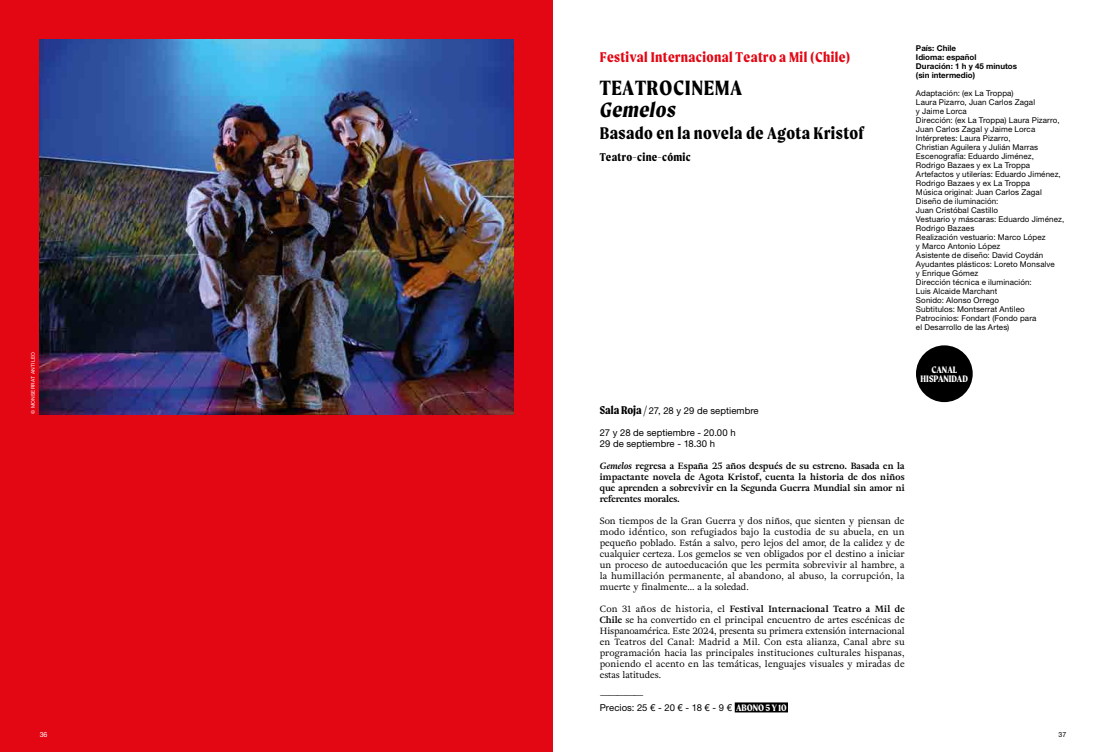
<style>
.page{position:relative;width:1106px;height:752px;background:#fff}
.page>*{position:absolute;margin:0;border:0;box-sizing:border-box;transform-origin:0 0}
.t1{font:700 22px "Moret";letter-spacing:.025em;color:#000}
.t2{font:italic 700 22px "Moret";letter-spacing:.025em;color:#000}
.t3{font:700 18px "Moret";letter-spacing:.025em;color:#000}
.t4{font:700 15px "Moret";letter-spacing:.025em;color:#e30613}
.t5{font:700 12px "Moret";letter-spacing:.025em;color:#000}
.t6{font:700 10px/9px "Moret";color:#fff;text-align:center}
.t7{font:9.5px/11px "Helvetica Neue LT Pro";letter-spacing:.005em;color:#000}
.t8{font:9px/11px "Adriane Text";letter-spacing:.01em;color:#000;text-align:justify}
.t9{font:700 9px/11px "Adriane Text";color:#000;text-align:justify}
.t10{font:8px/9px "Helvetica Neue LT Pro";letter-spacing:.015em;color:#000}
.t11{font:700 8px/9px "Helvetica Neue LT Pro";color:#000}
.t12{font:7px "Helvetica Neue LT Pro";color:#fff}
.t13{font:7px "Helvetica Neue LT Pro";color:#000}
.t14{font:5px "Helvetica Neue LT Pro";letter-spacing:.045em;color:#fff}
.s1{font-family:"Moret";font-weight:700;font-size:12px}
.s2{font-style:italic}
.s3{font-weight:700}
.s4{font-family:"Moret";font-weight:700;font-size:9.9px;color:#fff}
</style>
<div class="page">
<div style="left:0;top:0;width:553px;height:751px;background:#e30613"></div>
<div style="left:916px;top:345px;width:56px;height:57px;background:#000;border-radius:50%"></div>
<div style="left:734px;top:702px;width:54px;height:10px;background:#000"></div>
<img style="left:40px;top:40px;width:473px;height:374px">
<p class="t14" style="left:30px;top:414px;width:63px;rotate:-90deg">© MONSERRAT ANTILEO</p>
<h3 class="t4" style="left:600px;top:48px;width:252px">Festival Internacional Teatro a Mil (Chile)</h3>
<h1 class="t1" style="left:600px;top:75px;width:144px">TEATROCINEMA</h1>
<h1 class="t2" style="left:600px;top:97px;width:77px">Gemelos</h1>
<h2 class="t3" style="left:600px;top:122px;width:265px">Basado en la novela de Agota Kristof</h2>
<h3 class="t5" style="left:600px;top:150px;width:92px">Teatro-cine-cómic</h3>
<p class="t7" style="left:600px;top:405px;width:160px"><span class="s1">Sala Roja /</span> 27, 28 y 29 de septiembre</p>
<p class="t7" style="left:600px;top:427px;width:137px">27 y 28 de septiembre - 20.00 h<br>29 de septiembre - 18.30 h</p>
<p class="t9" style="left:600px;top:460px;width:306px"><span class="s2">Gemelos</span> regresa a España 25 años después de su estreno. Basada en la impactante novela de Agota Kristof, cuenta la historia de dos niños que aprenden a sobrevivir en la Segunda Guerra Mundial sin amor ni referentes morales.</p>
<p class="t8" style="left:600px;top:515px;width:306px">Son tiempos de la Gran Guerra y dos niños, que sienten y piensan de modo idéntico, son refugiados bajo la custodia de su abuela, en un pequeño poblado. Están a salvo, pero lejos del amor, de la calidez y de cualquier certeza. Los gemelos se ven obligados por el destino a iniciar un proceso de autoeducación que les permita sobrevivir al hambre, a la humillación permanente, al abandono, al abuso, la corrupción, la muerte y finalmente… a la soledad.</p>
<p class="t8" style="left:600px;top:603px;width:306px">Con 31 años de historia, el <span class="s3">Festival Internacional Teatro a Mil de Chile</span> se ha convertido en el principal encuentro de artes escénicas de Hispanoamérica. Este 2024, presenta su primera extensión internacional en Teatros del Canal: Madrid a Mil. Con esta alianza, Canal abre su programación hacia las principales instituciones culturales hispanas, poniendo el acento en las temáticas, lenguajes visuales y miradas de estas latitudes.</p>
<p class="t8" style="left:600px;top:689px;width:46px">—————</p>
<p class="t7" style="left:600px;top:702px;width:188px">Precios: 25 € - 20 € - 18 € - 9 € <span class="s4">ABONO 5 Y 10</span></p>
<p class="t11" style="left:916px;top:43px;width:103px">País: Chile<br>Idioma: español<br>Duración: 1 h y 45 minutos (sin intermedio)</p>
<p class="t10" style="left:916px;top:88px;width:150px">Adaptación: (ex La Troppa)<br>Laura Pizarro, Juan Carlos Zagal<br>y Jaime Lorca<br>Dirección: (ex La Troppa) Laura Pizarro,<br>Juan Carlos Zagal y Jaime Lorca<br>Intérpretes: Laura Pizarro,<br>Christian Aguilera y Julián Marras<br>Escenografía: Eduardo Jiménez,<br>Rodrigo Bazaes y ex La Troppa<br>Artefactos y utilerías: Eduardo Jiménez,<br>Rodrigo Bazaes y ex La Troppa<br>Música original: Juan Carlos Zagal<br>Diseño de iluminación:<br>Juan Cristóbal Castillo<br>Vestuario y máscaras: Eduardo Jiménez,<br>Rodrigo Bazaes<br>Realización vestuario: Marco López<br>y Marco Antonio López<br>Asistente de diseño: David Coydán<br>Ayudantes plásticos: Loreto Monsalve<br>y Enrique Gómez<br>Dirección técnica e iluminación:<br>Luis Alcaide Marchant<br>Sonido: Alonso Orrego<br>Subtitulos: Montserrat Antileo<br>Patrocinios: Fondart (Fondo para<br>el Desarrollo de las Artes)</p>
<p class="t6" style="left:920px;top:365px;width:49px">CANAL<br>HISPANIDAD</p>
<p class="t12" style="left:40px;top:729px;width:9px">36</p>
<p class="t13" style="left:1058px;top:729px;width:9px">37</p>
</div>
